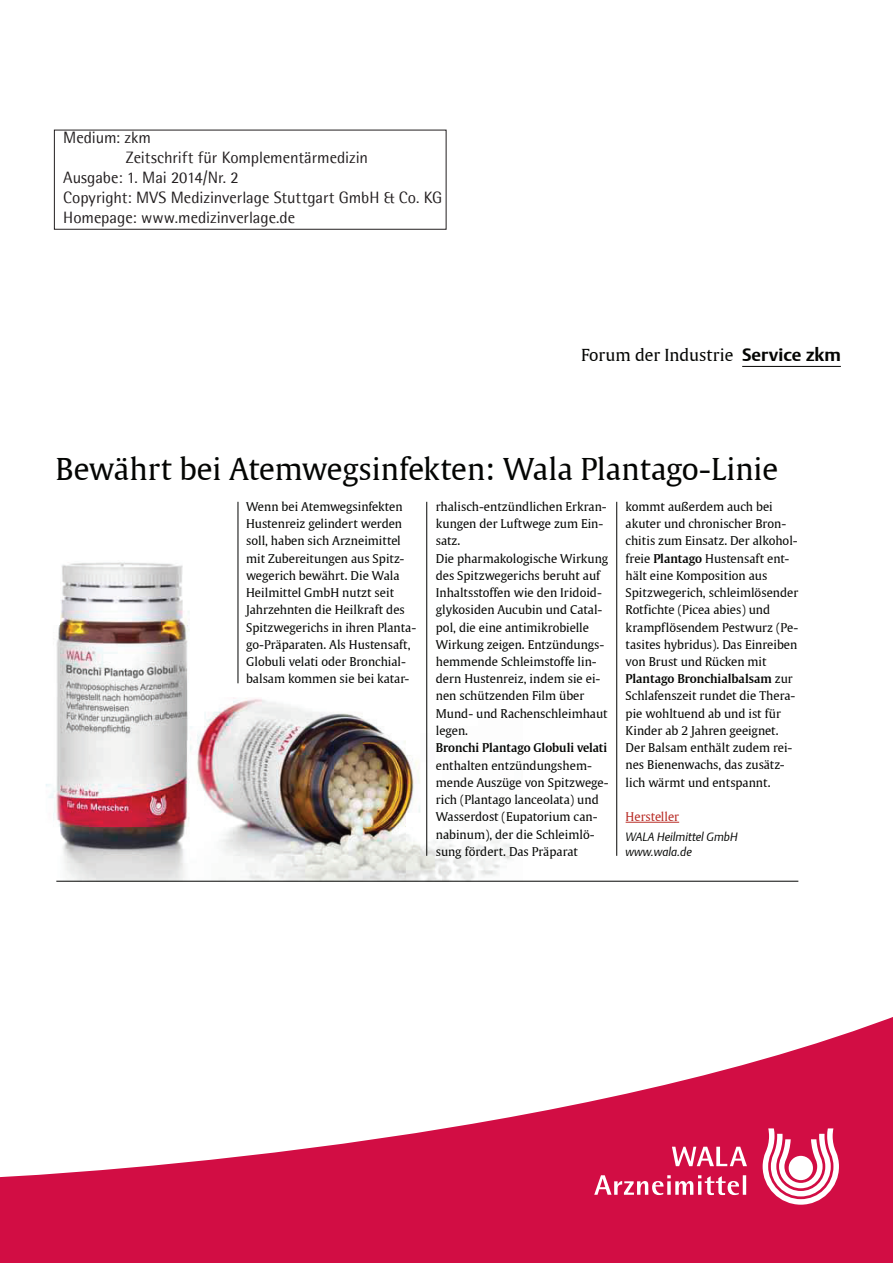
<style>
.page{position:relative;width:893px;height:1263px;background:#fff}
.page>*{position:absolute;margin:0;border:0;box-sizing:border-box;transform-origin:0 0}
.t1{font:30px "Thieme Gulliver 2008";color:#040503}
.t2{font:16.5px "Agfa Rotis Semisans";letter-spacing:-.005em;color:#231f20}
.t3{font:16.5px "Thieme Gulliver 2008";color:#040503}
.t4{font:12px/17.2px "Thieme Gulliver 2008";color:#040503}
.t5{font:italic 300 12px/15.3px "Thieme Argo 2008";color:#040503}
.t6{font:600 12px "Thieme Gulliver 2008";color:#040503}
.t7{font:12px "Thieme Gulliver 2008";color:#b82b25}
.s1{font-family:"Thieme Argo 2008";font-weight:700;font-size:18px}
.s2{font-weight:600}
</style>
<div class="page">
<div style="left:54px;top:130px;width:392px;height:100px;border:1px solid #231f20"></div>
<hr style="left:742px;top:366px;width:99px;height:1px;background:#040503">
<img style="left:46px;top:525px;width:476px;height:356px">
<hr style="left:56px;top:881px;width:742px;height:1px;background:#040503">
<hr style="left:238px;top:502px;width:1px;height:181px;background:#040503">
<hr style="left:426px;top:502px;width:1px;height:354px;background:#040503">
<hr style="left:616px;top:502px;width:1px;height:354px;background:#040503">
<hr style="left:626px;top:822px;width:53px;height:1px;background:#b82b25">
<svg style="left:0;top:1017px;width:893px;height:246px;fill:#d20d44"></svg>
<svg style="left:672px;top:1147px;width:75px;height:19px"></svg>
<svg style="left:594px;top:1175px;width:152px;height:20px"></svg>
<svg style="left:763px;top:1128px;width:76px;height:99px"></svg>
<div style="left:789px;top:1156px;width:24px;height:24px;background:#fff;border-radius:50%"></div>
<h2 class="t2" style="left:63px;top:128px;width:89px">Medium: zkm</h2>
<h2 class="t2" style="left:126px;top:148px;width:244px">Zeitschrift für Komplementärmedizin</h2>
<h2 class="t2" style="left:63px;top:167px;width:177px">Ausgabe: 1. Mai 2014/Nr. 2</h2>
<h2 class="t2" style="left:63px;top:187px;width:380px">Copyright: MVS Medizinverlage Stuttgart GmbH &amp; Co. KG</h2>
<h2 class="t2" style="left:63px;top:207px;width:233px">Homepage: www.medizinverlage.de</h2>
<h2 class="t3" style="left:581px;top:343px;width:261px">Forum der Industrie <span class="s1">Service zkm</span></h2>
<h1 class="t1" style="left:56px;top:447px;width:724px">Bewährt bei Atemwegsinfekten: Wala Plantago-Linie</h1>
<p class="t4" style="left:246px;top:497px;width:172px">Wenn bei Atemwegsinfekten<br>Hustenreiz gelindert werden soll, haben sich Arzneimittel mit Zubereitungen aus Spitz&shy;wegerich bewährt. Die Wala<br>Heilmittel GmbH nutzt seit<br>Jahrzehnten die Heilkraft des<br>Spitzwegerichs in ihren Planta&shy;go-Präparaten. Als Hustensaft,<br>Globuli velati oder Bronchial&shy;balsam kommen sie bei katar-</p>
<p class="t4" style="left:436px;top:497px;width:174px">rhalisch-entzündlichen Erkran&shy;kungen der Luftwege zum Ein&shy;satz.<br>Die pharmakologische Wirkung des Spitzwegerichs beruht auf<br>Inhaltsstoffen wie den Iridoid&shy;glykosiden Aucubin und Catal&shy;pol, die eine antimikrobielle<br>Wirkung zeigen. Entzündungs&shy;hemmende Schleimstoffe lin&shy;dern Hustenreiz, indem sie ei&shy;nen schützenden Film über<br>Mund- und Rachenschleimhaut legen.</p>
<p class="t6" style="left:436px;top:739px;width:173px">Bronchi Plantago Globuli velati</p>
<p class="t4" style="left:436px;top:756px;width:174px">enthalten entzündungshem&shy;mende Auszüge von Spitzwege&shy;rich (Plantago lanceolata) und<br>Wasserdost (Eupatorium can&shy;nabinum), der die Schleimlö&shy;sung fördert. Das Präparat</p>
<p class="t4" style="left:626px;top:497px;width:174px">kommt außerdem auch bei akuter und chronischer Bron&shy;chitis zum Einsatz. Der alkohol&shy;freie <span class="s2">Plantago</span> Hustensaft ent&shy;hält eine Komposition aus<br>Spitzwegerich, schleimlösender<br>Rotfichte (Picea abies) und krampflösendem Pestwurz (Pe&shy;tasites hybridus). Das Einreiben von Brust und Rücken mit<br><span class="s2">Plantago Bronchialbalsam</span> zur<br>Schlafenszeit rundet die Thera&shy;pie wohltuend ab und ist für<br>Kinder ab 2 Jahren geeignet.<br>Der Balsam enthält zudem rei&shy;nes Bienenwachs, das zusätz&shy;lich wärmt und entspannt.</p>
<p class="t7" style="left:626px;top:808px;width:55px">Hersteller</p>
<p class="t5" style="left:626px;top:829px;width:113px">WALA Heilmittel GmbH www.wala.de</p>
</div>
